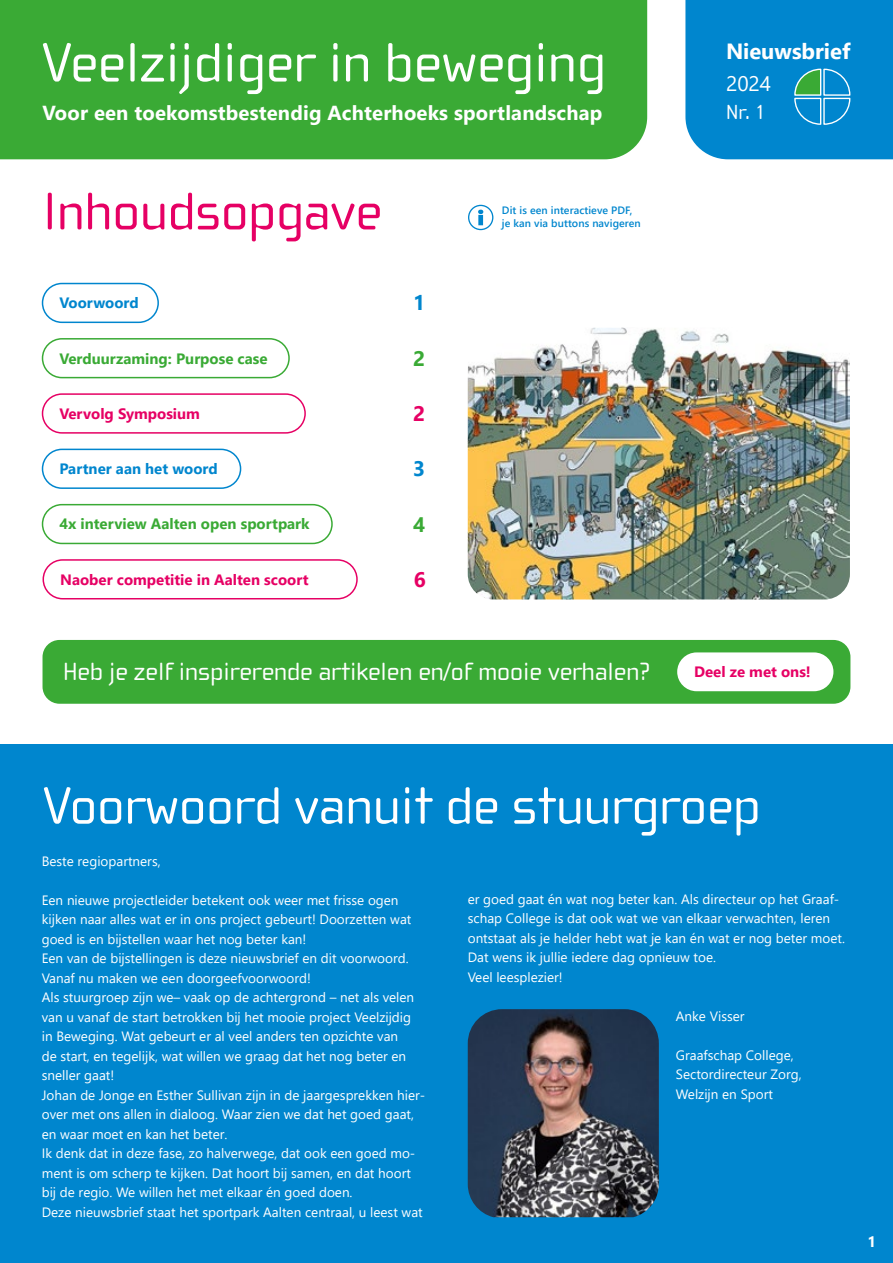
<style>
.page{position:relative;width:893px;height:1263px;background:#fff}
.page>*{position:absolute;margin:0;border:0;box-sizing:border-box;transform-origin:0 0}
.t1{font:56.85px "Cholla Wide OT";color:#fff}
.t2{font:54.45px "Cholla Wide OT";color:#e60064}
.t3{font:54px "Cholla Wide OT";color:#fff}
.t4{font:25.65px "Cholla Wide OT";color:#fff}
.t5{font:700 21.9px "Segoe UI";color:#fff}
.t6{font:21px "Segoe UI";color:#fff}
.t7{font:21px "Cholla Wide OT";color:#fff}
.t8{font:700 21px "Segoe UI";color:#0086ce}
.t9{font:700 21px "Segoe UI";color:#e60064}
.t10{font:700 21px "Segoe UI";color:#3aaa35}
.t11{font:700 20.25px "Segoe UI";letter-spacing:.01em;color:#fff}
.t12{font:700 15px "Segoe UI";color:#e60064}
.t13{font:700 15px "Segoe UI";color:#3aaa35}
.t14{font:700 15px "Segoe UI";color:#0086ce}
.t15{font:700 15px "Segoe UI";color:#fff}
.t16{font:13.5px/19.5px "Segoe UI";color:#fff}
.t17{font:600 10.65px/12.8px "Segoe UI";letter-spacing:.005em;color:#0086ce}
</style>
<div class="page">
<img style="left:468px;top:328px;width:382px;height:271px">
<div style="left:0;top:0;width:647px;height:159px;background:#3aaa35"></div>
<svg style="left:685px;top:0;width:208px;height:159px;background:#0c8bce"></svg>
<div style="left:42px;top:283px;width:117px;height:40px;border:2px solid #0086ce;border-radius:19px"></div>
<div style="left:42px;top:393px;width:264px;height:41px;border:2px solid #e60064;border-radius:19px"></div>
<div style="left:42px;top:338px;width:248px;height:40px;border:2px solid #3aaa35;border-radius:19px"></div>
<div style="left:42px;top:449px;width:199px;height:40px;border:2px solid #0086ce;border-radius:19px"></div>
<div style="left:43px;top:559px;width:315px;height:40px;border:2px solid #e60064;border-radius:19px"></div>
<div style="left:42px;top:504px;width:291px;height:40px;border:2px solid #3aaa35;border-radius:19px"></div>
<div style="left:468px;top:205px;width:25px;height:25px;border:1px solid #0086ce;border-radius:50%"></div>
<svg style="left:478px;top:210px;width:5px;height:15px"></svg>
<div style="left:0;top:744px;width:893px;height:519px;background:#0086ce"></div>
<img style="left:468px;top:1009px;width:191px;height:208px">
<div style="left:43px;top:640px;width:807px;height:64px;background:#3aaa35;border-radius:17px"></div>
<div style="left:677px;top:652px;width:156px;height:39px;background:#fff;border-radius:19px"></div>
<h1 class="t1" style="left:41px;top:31px;width:566px">Veelzijdiger in beweging</h1>
<h3 class="t5" style="left:726px;top:30px;width:126px">Nieuwsbrief</h3>
<h3 class="t6" style="left:726px;top:63px;width:47px">2024</h3>
<h3 class="t11" style="left:43px;top:94px;width:561px">Voor een toekomstbestendig Achterhoeks sportlandschap</h3>
<h3 class="t7" style="left:726px;top:101px;width:41px">Nr. 1</h3>
<h2 class="t2" style="left:43px;top:181px;width:341px">Inhoudsopgave</h2>
<p class="t14" style="left:59px;top:289px;width:81px">Voorwoord</p>
<h3 class="t8" style="left:413px;top:283px;width:14px">1</h3>
<p class="t13" style="left:59px;top:344px;width:210px">Verduurzaming: Purpose case</p>
<h3 class="t10" style="left:413px;top:338px;width:14px">2</h3>
<p class="t12" style="left:59px;top:399px;width:142px">Vervolg Symposium</p>
<h3 class="t9" style="left:413px;top:394px;width:14px">2</h3>
<p class="t14" style="left:59px;top:455px;width:160px">Partner aan het woord</p>
<h3 class="t8" style="left:413px;top:449px;width:14px">3</h3>
<p class="t13" style="left:59px;top:510px;width:252px">4x interview Aalten open sportpark</p>
<h3 class="t10" style="left:413px;top:504px;width:14px">4</h3>
<p class="t12" style="left:60px;top:565px;width:250px">Naober competitie in Aalten scoort</p>
<h3 class="t9" style="left:414px;top:560px;width:14px">6</h3>
<p class="t17" style="left:502px;top:203px;width:140px">Dit is een interactieve PDF, je kan via buttons navigeren</p>
<h3 class="t4" style="left:63px;top:657px;width:589px">Heb je zelf inspirerende artikelen en/of mooie verhalen?</h3>
<p class="t12" style="left:694px;top:658px;width:118px">Deel ze met ons!</p>
<h3 class="t3" style="left:43px;top:776px;width:720px">Voorwoord vanuit de stuurgroep</h3>
<p class="t16" style="left:42px;top:850px;width:120px">Beste regiopartners,</p>
<p class="t16" style="left:42px;top:889px;width:385px">Een nieuwe projectleider betekent ook weer met frisse ogen kijken naar alles wat er in ons project gebeurt! Doorzetten wat goed is en bijstellen waar het nog beter kan!<br>Een van de bijstellingen is deze nieuwsbrief en dit voorwoord.<br>Vanaf nu maken we een doorgeefvoorwoord!<br>Als stuurgroep zijn we– vaak op de achtergrond – net als velen van u vanaf de start betrokken bij het mooie project Veelzijdig in Beweging. Wat gebeurt er al veel anders ten opzichte van<br>de start, en tegelijk, wat willen we graag dat het nog beter en sneller gaat!<br>Johan de Jonge en Esther Sullivan zijn in de jaargesprekken hier&shy;over met ons allen in dialoog. Waar zien we dat het goed gaat, en waar moet en kan het beter.<br>Ik denk dat in deze fase, zo halverwege, dat ook een goed mo&shy;ment is om scherp te kijken. Dat hoort bij samen, en dat hoort bij de regio. We willen het met elkaar én goed doen.<br>Deze nieuwsbrief staat het sportpark Aalten centraal, u leest wat</p>
<p class="t16" style="left:468px;top:888px;width:379px">er goed gaat én wat nog beter kan. Als directeur op het Graaf&shy;schap College is dat ook wat we van elkaar verwachten, leren ontstaat als je helder hebt wat je kan én wat er nog beter moet.<br>Dat wens ik jullie iedere dag opnieuw toe.<br>Veel leesplezier!</p>
<p class="t16" style="left:676px;top:1005px;width:70px">Anke Visser</p>
<p class="t16" style="left:676px;top:1044px;width:127px">Graafschap College,<br>Sectordirecteur Zorg,<br>Welzijn en Sport</p>
<p class="t15" style="left:867px;top:1228px;width:10px">1</p>
</div>
